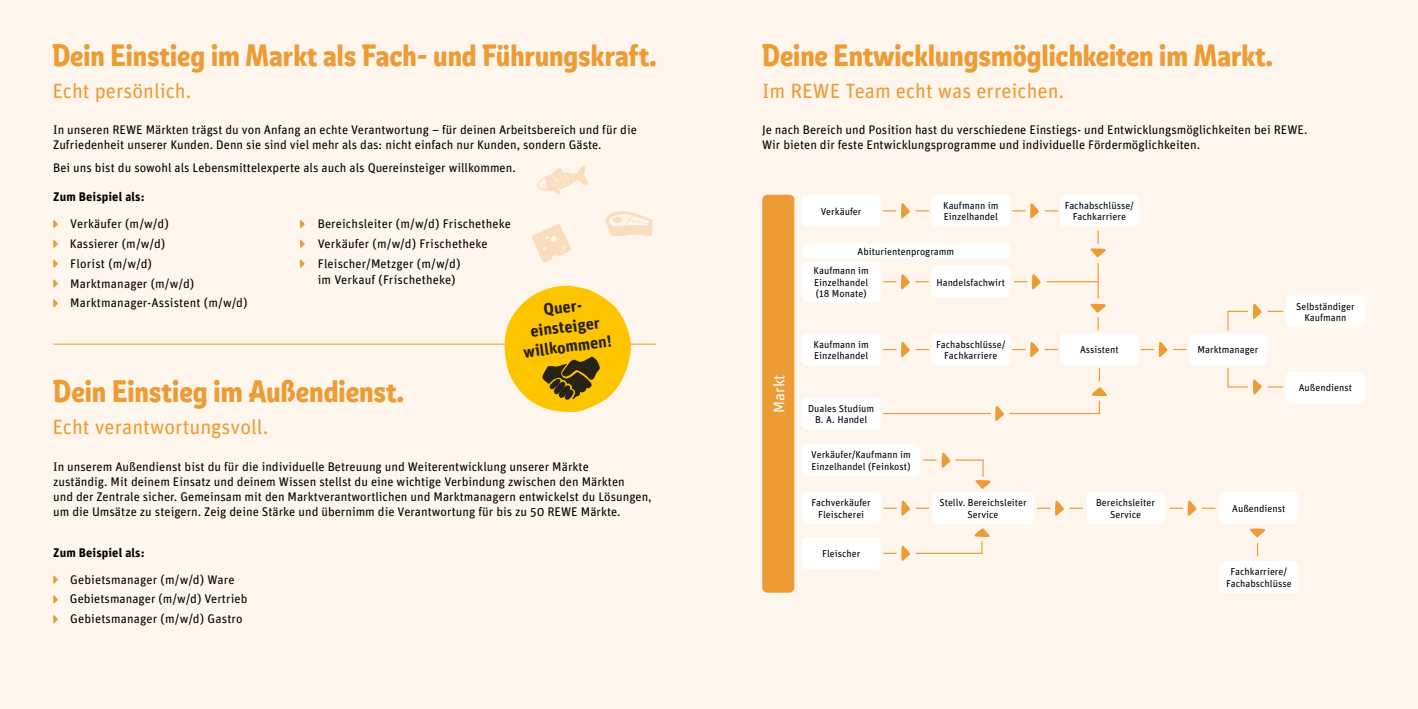
<style>
.page{position:relative;width:1418px;height:709px;background:#fff}
.page>*{position:absolute;margin:0;border:0;box-sizing:border-box;transform-origin:0 0}
.t1{font:700 30.88px "REWE Mato";color:#ed9b34}
.t2{font:700 30.62px "REWE Mato";color:#ed9b34}
.t3{font:20.62px "Unit Rounded OT";color:#ed9b34}
.t4{font:700 16.5px/19.8px "Unit Rounded OT";color:#282115;text-align:center}
.t5{font:15.75px "Unit Rounded OT";color:#fff}
.t6{font:12.5px/19.8px "Unit Rounded OT";color:#000}
.t7{font:700 12.5px "Unit Rounded OT";letter-spacing:.01em;color:#000}
.t8{font:10px/11.4px "Unit Rounded OT";color:#000;text-align:center}
</style>
<div class="page">
<div style="left:0;top:0;width:1417px;height:709px;background:#fef5ec"></div>
<div style="left:1060px;top:333px;width:78px;height:32px;background:#fff;border-radius:5px"></div>
<div style="left:931px;top:333px;width:79px;height:32px;background:#fff;border-radius:5px"></div>
<div style="left:931px;top:195px;width:79px;height:32px;background:#fff;border-radius:5px"></div>
<div style="left:1060px;top:195px;width:78px;height:32px;background:#fff;border-radius:5px"></div>
<div style="left:931px;top:266px;width:79px;height:32px;background:#fff;border-radius:5px"></div>
<div style="left:801px;top:243px;width:209px;height:15px;background:#fff;border-radius:5px"></div>
<div style="left:801px;top:397px;width:79px;height:32px;background:#fff;border-radius:5px"></div>
<div style="left:762px;top:195px;width:32px;height:397px;background:#ed9b34;border-radius:5px"></div>
<div style="left:801px;top:261px;width:79px;height:41px;background:#fff;border-radius:5px"></div>
<div style="left:801px;top:333px;width:79px;height:32px;background:#fff;border-radius:5px"></div>
<div style="left:801px;top:195px;width:79px;height:32px;background:#fff;border-radius:5px"></div>
<div style="left:801px;top:444px;width:119px;height:32px;background:#fff;border-radius:5px"></div>
<svg style="left:1141px;top:342px;width:26px;height:15px"></svg>
<svg style="left:1173px;top:349px;width:13px;height:1px"></svg>
<svg style="left:1012px;top:342px;width:26px;height:15px"></svg>
<svg style="left:1045px;top:349px;width:12px;height:1px"></svg>
<svg style="left:883px;top:342px;width:26px;height:15px"></svg>
<svg style="left:915px;top:349px;width:13px;height:1px"></svg>
<svg style="left:883px;top:203px;width:26px;height:16px"></svg>
<svg style="left:915px;top:210px;width:13px;height:1px"></svg>
<svg style="left:1012px;top:203px;width:26px;height:16px"></svg>
<svg style="left:1045px;top:210px;width:12px;height:1px"></svg>
<svg style="left:1090px;top:231px;width:16px;height:26px"></svg>
<hr style="left:1097px;top:263px;width:1px;height:35px;background:#ed9b34">
<svg style="left:883px;top:274px;width:26px;height:16px"></svg>
<svg style="left:915px;top:281px;width:13px;height:1px"></svg>
<svg style="left:1014px;top:274px;width:26px;height:16px"></svg>
<hr style="left:1046px;top:281px;width:51px;height:1px;background:#ed9b34">
<hr style="left:883px;top:413px;width:107px;height:1px;background:#ed9b34">
<svg style="left:995px;top:406px;width:9px;height:15px"></svg>
<hr style="left:1010px;top:413px;width:89px;height:1px;background:#ed9b34">
<svg style="left:1098px;top:368px;width:1px;height:13px"></svg>
<svg style="left:1091px;top:387px;width:16px;height:26px"></svg>
<svg style="left:923px;top:452px;width:27px;height:16px"></svg>
<svg style="left:956px;top:459px;width:35px;height:30px"></svg>
<div style="left:801px;top:492px;width:79px;height:32px;background:#fff;border-radius:5px"></div>
<div style="left:1086px;top:492px;width:78px;height:32px;background:#fff;border-radius:5px"></div>
<div style="left:1219px;top:491px;width:79px;height:32px;background:#fff;border-radius:5px"></div>
<div style="left:1219px;top:561px;width:79px;height:32px;background:#fff;border-radius:5px"></div>
<div style="left:932px;top:492px;width:101px;height:32px;background:#fff;border-radius:5px"></div>
<div style="left:801px;top:537px;width:79px;height:32px;background:#fff;border-radius:5px"></div>
<svg style="left:883px;top:500px;width:27px;height:16px"></svg>
<svg style="left:916px;top:507px;width:12px;height:2px"></svg>
<svg style="left:1037px;top:500px;width:26px;height:16px"></svg>
<svg style="left:1069px;top:507px;width:13px;height:2px"></svg>
<svg style="left:1170px;top:500px;width:26px;height:16px"></svg>
<svg style="left:1202px;top:507px;width:13px;height:2px"></svg>
<svg style="left:1250px;top:528px;width:15px;height:9px"></svg>
<svg style="left:1257px;top:543px;width:1px;height:13px"></svg>
<svg style="left:883px;top:545px;width:27px;height:16px"></svg>
<hr style="left:916px;top:552px;width:65px;height:2px;background:#ed9b34">
<svg style="left:974px;top:528px;width:16px;height:25px"></svg>
<div style="left:1188px;top:333px;width:79px;height:32px;background:#fff;border-radius:5px"></div>
<div style="left:1285px;top:371px;width:79px;height:32px;background:#fff;border-radius:5px"></div>
<div style="left:1285px;top:295px;width:79px;height:32px;background:#fff;border-radius:5px"></div>
<svg style="left:1267px;top:311px;width:15px;height:1px"></svg>
<svg style="left:1227px;top:303px;width:34px;height:27px"></svg>
<svg style="left:1267px;top:386px;width:15px;height:1px"></svg>
<svg style="left:1227px;top:368px;width:34px;height:27px"></svg>
<svg style="left:1090px;top:303px;width:16px;height:27px"></svg>
<svg style="left:53px;top:220px;width:5px;height:8px"></svg>
<svg style="left:53px;top:240px;width:5px;height:8px"></svg>
<svg style="left:53px;top:259px;width:5px;height:9px"></svg>
<svg style="left:53px;top:279px;width:5px;height:9px"></svg>
<svg style="left:53px;top:299px;width:5px;height:8px"></svg>
<svg style="left:300px;top:220px;width:5px;height:8px"></svg>
<svg style="left:300px;top:239px;width:5px;height:9px"></svg>
<svg style="left:300px;top:259px;width:5px;height:9px"></svg>
<svg style="left:53px;top:575px;width:5px;height:9px"></svg>
<svg style="left:53px;top:595px;width:5px;height:8px"></svg>
<svg style="left:53px;top:615px;width:5px;height:8px"></svg>
<hr style="left:53px;top:343px;width:603px;height:2px;background:#ed9b34">
<svg style="left:501px;top:286px;width:130px;height:126px"></svg>
<svg style="left:532px;top:224px;width:39px;height:38px"></svg>
<svg style="left:606px;top:211px;width:47px;height:26px"></svg>
<svg style="left:537px;top:166px;width:51px;height:29px"></svg>
<h2 class="t2" style="left:52px;top:30px;width:605px">Dein Einstieg im Markt als Fach- und Führungskraft.</h2>
<h3 class="t3" style="left:52px;top:78px;width:141px">Echt persönlich.</h3>
<p class="t6" style="left:53px;top:122px;width:585px;line-height:15px">In unseren REWE Märkten trägst du von Anfang an echte Verantwortung – für deinen Arbeitsbereich und für die<br>Zufriedenheit unserer Kunden. Denn sie sind viel mehr als das: nicht einfach nur Kunden, sondern Gäste.</p>
<p class="t6" style="left:53px;top:158px;width:464px">Bei uns bist du sowohl als Lebensmittelexperte als auch als Quereinsteiger willkommen.</p>
<p class="t7" style="left:53px;top:189px;width:93px">Zum Beispiel als:</p>
<p class="t6" style="left:70px;top:214px;width:179px">Verkäufer (m/w/d)<br>Kassierer (m/w/d)<br>Florist (m/w/d)<br>Marktmanager (m/w/d)<br>Marktmanager-Assistent (m/w/d)</p>
<p class="t6" style="left:318px;top:214px;width:195px">Bereichsleiter (m/w/d) Frischetheke<br>Verkäufer (m/w/d) Frischetheke<br>Fleischer/Metzger (m/w/d)</p>
<p class="t6" style="left:318px;top:270px;width:139px">im Verkauf (Frischetheke)</p>
<h1 class="t1" style="left:53px;top:367px;width:352px">Dein Einstieg im Außendienst.</h1>
<h3 class="t3" style="left:52px;top:414px;width:217px">Echt verantwortungsvoll.</h3>
<h3 class="t4" style="left:517px;top:303px;width:90px;rotate:-7deg">Quer&shy;einsteiger willkommen!</h3>
<p class="t6" style="left:53px;top:459px;width:600px;line-height:15px">In unserem Außendienst bist du für die individuelle Betreuung und Weiterentwicklung unserer Märkte<br>zuständig. Mit deinem Einsatz und deinem Wissen stellst du eine wichtige Verbindung zwischen den Märkten<br>und der Zentrale sicher. Gemeinsam mit den Marktverantwortlichen und Marktmanagern entwickelst du Lösungen, um die Umsätze zu steigern. Zeig deine Stärke und übernimm die Verantwortung für bis zu 50 REWE Märkte.</p>
<p class="t7" style="left:53px;top:544px;width:93px">Zum Beispiel als:</p>
<p class="t6" style="left:70px;top:569px;width:179px">Gebietsmanager (m/w/d) Ware<br>Gebietsmanager (m/w/d) Vertrieb<br>Gebietsmanager (m/w/d) Gastro</p>
<h2 class="t2" style="left:762px;top:30px;width:512px">Deine Entwicklungsmöglichkeiten im Markt.</h2>
<h3 class="t3" style="left:762px;top:78px;width:304px">Im REWE Team echt was erreichen.</h3>
<p class="t6" style="left:762px;top:122px;width:547px;line-height:15px">Je nach Bereich und Position hast du verschiedene Einstiegs- und Entwicklungsmöglichkeiten bei REWE.<br>Wir bieten dir feste Entwicklungsprogramme und individuelle Fördermöglichkeiten.</p>
<p class="t8" style="left:820px;top:205px;width:42px">Verkäufer</p>
<p class="t8" style="left:943px;top:200px;width:57px;text-align:left">Kaufmann im<br>Einzelhandel</p>
<p class="t8" style="left:1064px;top:200px;width:71px">Fachabschlüsse/<br>Fachkarriere</p>
<p class="t8" style="left:857px;top:245px;width:98px">Abiturientenprogramm</p>
<p class="t5" style="left:769px;top:413px;width:40px;rotate:-90deg">Markt</p>
<p class="t8" style="left:813px;top:265px;width:57px;text-align:justify">Kaufmann im Einzelhandel (18 Monate)</p>
<p class="t8" style="left:813px;top:338px;width:57px;text-align:left">Kaufmann im<br>Einzelhandel</p>
<p class="t8" style="left:808px;top:402px;width:68px">Duales Studium<br>B. A. Handel</p>
<p class="t8" style="left:936px;top:276px;width:70px">Handelsfachwirt</p>
<p class="t8" style="left:936px;top:338px;width:71px">Fachabschlüsse/<br>Fachkarriere</p>
<p class="t8" style="left:1080px;top:344px;width:40px">Assistent</p>
<p class="t8" style="left:1197px;top:344px;width:62px">Marktmanager</p>
<p class="t8" style="left:811px;top:449px;width:101px;text-align:left">Verkäufer/Kaufmann im<br>Einzelhandel (Feinkost)</p>
<p class="t8" style="left:811px;top:497px;width:61px">Fachverkäufer<br>Fleischerei</p>
<p class="t8" style="left:1096px;top:497px;width:60px">Bereichsleiter<br>Service</p>
<p class="t8" style="left:1232px;top:502px;width:55px">Außendienst</p>
<p class="t8" style="left:939px;top:497px;width:89px">Stellv. Bereichsleiter<br>Service</p>
<p class="t8" style="left:1296px;top:300px;width:60px">Selbständiger<br>Kaufmann</p>
<p class="t8" style="left:1298px;top:382px;width:55px">Außendienst</p>
<p class="t8" style="left:822px;top:548px;width:40px">Fleischer</p>
<p class="t8" style="left:1225px;top:566px;width:67px">Fachkarriere/<br>Fachabschlüsse</p>
</div>
